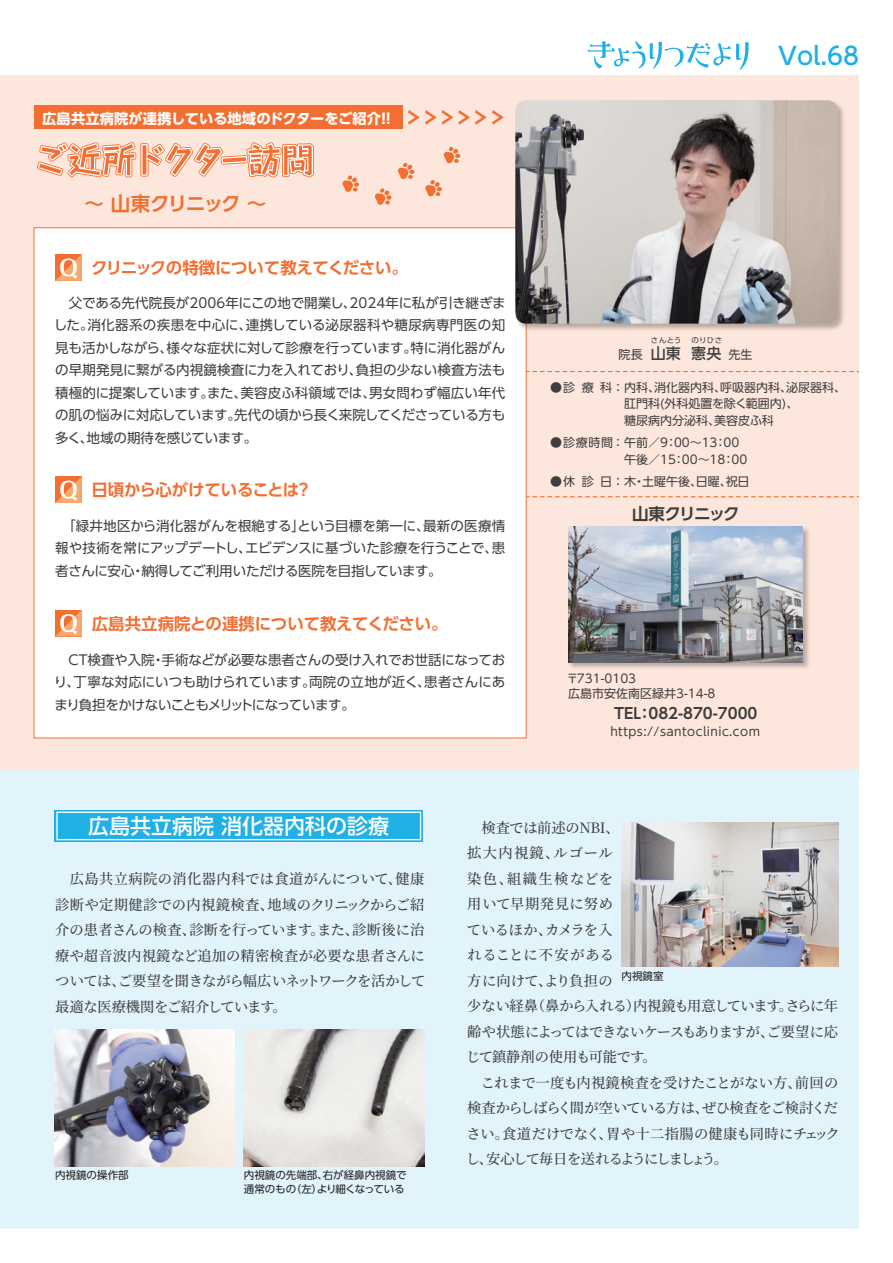
<style>
.page{position:relative;width:893px;height:1263px;background:#fff}
.page>*{position:absolute;margin:0;border:0;box-sizing:border-box;transform-origin:0 0}
.t1{font:500 24.15px "UD Shin Go Pro";color:#1fb0e6}
.t2{font:500 21px "UD Shin Go Pro";color:#fff}
.t3{font:700 19.5px "UD Shin Go Pro De";letter-spacing:-.08em;color:#f36e31}
.t4{font:800 18.75px "UD Shin Go Pro";color:#f36e31;scale:.8 1}
.t5{font:700 16.5px "UD Shin Go Pro De";letter-spacing:-.02em;color:#f36e31}
.t6{font:700 16.5px "UD Shin Go Pro De";letter-spacing:-.1em;color:#3e3e3f}
.t7{font:700 15px "UD Shin Go Pro De";color:#3e3e3f}
.t8{font:500 14.25px/25.5px "Source Han Serif";letter-spacing:-.02em;color:#3e3e3f;text-align:justify}
.t9{font:700 14.25px "UD Shin Go Pro";letter-spacing:.01em;color:#fff}
.t10{font:13.5px/22.5px "UD Shin Go Pro";letter-spacing:-.025em;color:#3e3e3f;text-align:justify}
.t11{font:12px/16.5px "UD Shin Go Pro";color:#3e3e3f}
.t12{font:12px "UD Shin Go Pro";letter-spacing:.04em;color:#3e3e3f}
.t13{font:10.5px/14.2px "UD Shin Go Pro";color:#231f20}
.t14{font:7.5px "UD Shin Go Pro";letter-spacing:.03em;color:#3e3e3f}
.s1{font-weight:500;font-size:15px}
</style>
<div class="page">
<div style="left:0;top:75px;width:859px;height:696px;background:#fde7dc"></div>
<div style="left:0;top:771px;width:859px;height:458px;background:#e1f4fc"></div>
<svg style="left:527px;top:371px;width:332px;height:1px"></svg>
<svg style="left:527px;top:496px;width:332px;height:1px"></svg>
<div style="left:34px;top:227px;width:493px;height:511px;background:#fff;border:1px solid #f36e31"></div>
<div style="left:34px;top:105px;width:369px;height:24px;background:#f36e31"></div>
<img style="left:513px;top:104px;width:331px;height:229px">
<img style="left:515px;top:100px;width:323px;height:224px">
<svg style="left:588px;top:41px;width:161px;height:29px"></svg>
<svg style="left:342px;top:175px;width:17px;height:17px"></svg>
<svg style="left:375px;top:188px;width:16px;height:17px"></svg>
<svg style="left:398px;top:162px;width:17px;height:18px"></svg>
<svg style="left:443px;top:147px;width:17px;height:17px"></svg>
<svg style="left:425px;top:180px;width:17px;height:17px"></svg>
<svg style="left:55px;top:254px;width:27px;height:27px"></svg>
<svg style="left:55px;top:476px;width:27px;height:27px"></svg>
<svg style="left:55px;top:610px;width:27px;height:26px"></svg>
<img style="left:568px;top:526px;width:241px;height:142px">
<img style="left:569px;top:527px;width:233px;height:135px">
<div style="left:54px;top:810px;width:369px;height:32px;background:linear-gradient(to right,#60c7ed,#61c7ed)"></div>
<svg style="left:56px;top:811px;width:365px;height:29px;background:#32b6e8"></svg>
<svg style="left:37px;top:142px;width:277px;height:35px"></svg>
<img style="left:55px;top:1030px;width:180px;height:136px">
<img style="left:244px;top:1030px;width:180px;height:136px">
<img style="left:622px;top:823px;width:216px;height:143px">
<p class="t9" style="left:42px;top:107px;width:355px">広島共立病院が連携している地域のドクターをご紹介！！</p>
<h3 class="t4" style="left:407px;top:103px;width:125px">＞＞＞＞＞＞</h3>
<h3 class="t3" style="left:84px;top:188px;width:183px">～ 山東クリニック ～</h3>
<p class="t5" style="left:91px;top:254px;width:318px">クリニックの特徴について教えてください。</p>
<p class="t10" style="left:54px;top:291px;width:453px">　父である先代院長が2006年にこの地で開業し、2024年に私が引き継ぎました。消化器系の疾患を中心に、連携している泌尿器科や糖尿病専門医の知見も活かしながら、様々な症状に対して診療を行っています。特に消化器がんの早期発見に繋がる内視鏡検査に力を入れており、負担の少ない検査方法も積極的に提案しています。また、美容皮ふ科領域では、男女問わず幅広い年代の肌の悩みに対応しています。先代の頃から長く来院してくださっている方も多く、地域の期待を感じています。</p>
<p class="t5" style="left:92px;top:476px;width:222px">日頃から心がけていることは？</p>
<p class="t10" style="left:55px;top:514px;width:452px">　「緑井地区から消化器がんを根絶する」という目標を第一に、最新の医療情報や技術を常にアップデートし、エビデンスに基づいた診療を行うことで、患者さんに安心・納得してご利用いただける医院を目指しています。</p>
<p class="t5" style="left:92px;top:610px;width:358px">広島共立病院との連携について教えてください。</p>
<p class="t10" style="left:54px;top:648px;width:453px">　CT検査や入院・手術などが必要な患者さんの受け入れでお世話になっており、丁寧な対応にいつも助けられています。両院の立地が近く、患者さんにあまり負担をかけないこともメリットになっています。</p>
<h1 class="t1" style="left:778px;top:37px;width:82px">Vol.68</h1>
<p class="t14" style="left:651px;top:334px;width:32px">さんとう</p>
<p class="t14" style="left:692px;top:334px;width:32px">のりひさ</p>
<p class="t11" style="left:619px;top:346px;width:135px">院長 <span class="s1">山東 憲央</span>先生</p>
<p class="t11" style="left:550px;top:379px;width:297px">●診療科：内科、消化器内科、呼吸器内科、泌尿器科、</p>
<p class="t11" style="left:624px;top:395px;width:176px">肛門科(外科処置を除く範囲内)、糖尿病内分泌科、美容皮ふ科</p>
<p class="t11" style="left:624px;top:451px;width:125px">午後／15：00～18：00</p>
<p class="t11" style="left:550px;top:434px;width:191px">●診療時間：午前／9：00～13：00</p>
<p class="t11" style="left:550px;top:473px;width:201px">●休診日：木・土曜午後、日曜、祝日</p>
<p class="t6" style="left:632px;top:500px;width:109px">山東クリニック</p>
<p class="t11" style="left:567px;top:670px;width:150px;line-height:15px">〒731-0103<br>広島市安佐南区緑井3-14-8</p>
<p class="t7" style="left:614px;top:701px;width:145px">TEL：082-870-7000</p>
<p class="t12" style="left:610px;top:722px;width:151px">https://santoclinic.com</p>
<h2 class="t2" style="left:88px;top:809px;width:303px">広島共立病院 消化器内科の診療</h2>
<p class="t8" style="left:55px;top:866px;width:372px">　広島共立病院の消化器内科では食道がんについて、健康診断や定期健診での内視鏡検査、地域のクリニックからご紹介の患者さんの検査、診断を行っています。また、診断後に治療や超音波内視鏡など追加の精密検査が必要な患者さんについては、ご要望を聞きながら幅広いネットワークを活かして最適な医療機関をご紹介しています。</p>
<p class="t13" style="left:55px;top:1168px;width:75px">内視鏡の操作部</p>
<p class="t13" style="left:244px;top:1168px;width:164px">内視鏡の先端部、右が経鼻内視鏡で通常のもの（左）より細くなっている</p>
<p class="t8" style="left:466px;top:815px;width:375px;text-align:left;text-indent:16px">検査では前述のNBI、<br>拡大内視鏡、ルゴール<br>染色、組織生検などを<br>用いて早期発見に努め<br>ているほか、カメラを入<br>れることに不安がある<br>方に向けて、より負担の<br>少ない経鼻（鼻から入れる）内視鏡も用意しています。さらに年齢や状態によってはできないケースもありますが、ご要望に応じて鎮静剤の使用も可能です。<br>　これまで一度も内視鏡検査を受けたことがない方、前回の検査からしばらく間が空いている方は、ぜひ検査をご検討ください。食道だけでなく、胃や十二指腸の健康も同時にチェックし、安心して毎日を送れるようにしましょう。</p>
<p class="t13" style="left:622px;top:969px;width:43px">内視鏡室</p>
</div>
